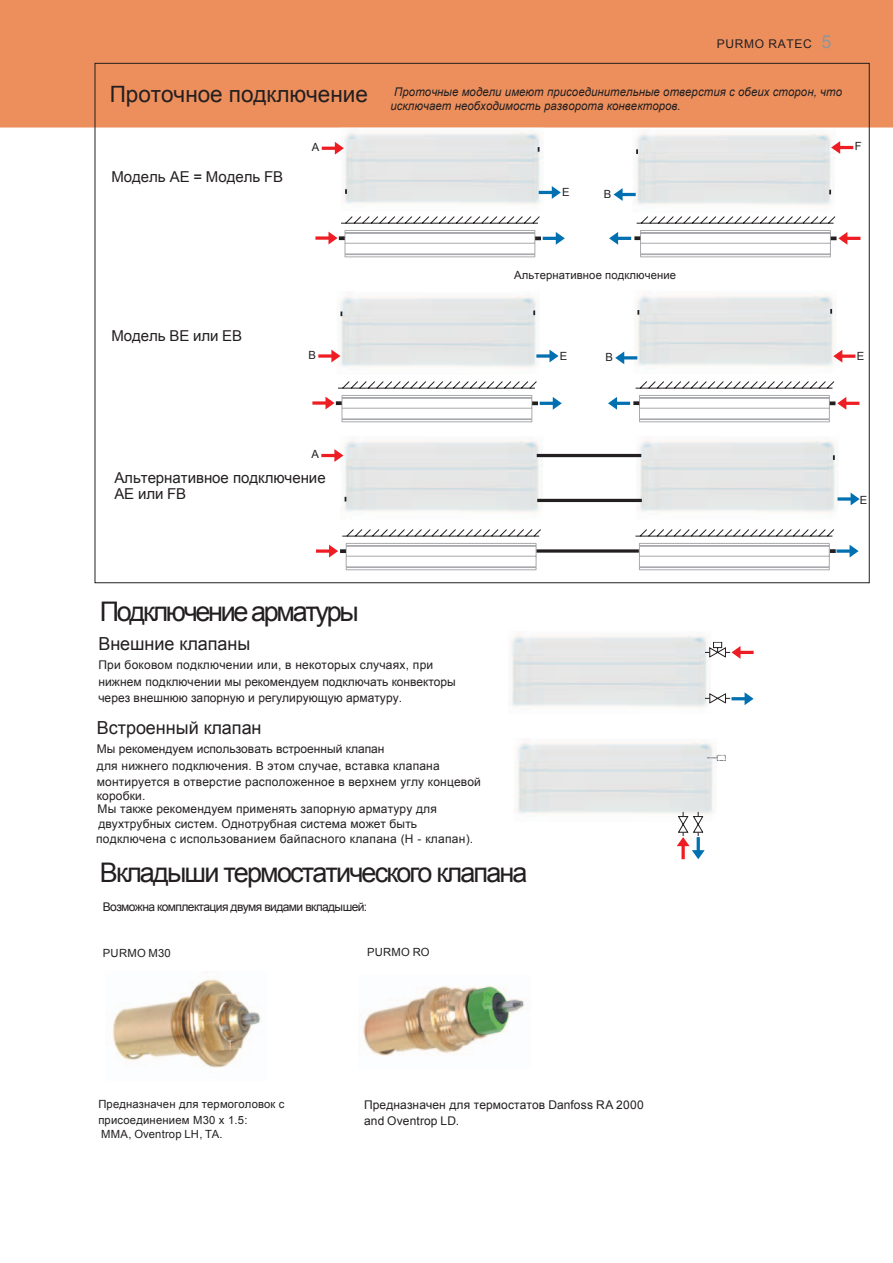
<style>
.page{position:relative;width:893px;height:1263px;background:#fff}
.page>*{position:absolute;margin:0;border:0;box-sizing:border-box;transform-origin:0 0}
.t1{font:27px "Arial";letter-spacing:-.07em;color:#231f20}
.t2{font:22.5px "Arial";color:#231f20}
.t3{font:18px "Arial";color:#231f20}
.t4{font:15px/16.5px "Arial";color:#231f20}
.t5{font:12px/16.5px "Arial";letter-spacing:.01em;color:#231f20}
.t6{font:italic 12px/14.4px "Arial";letter-spacing:.005em;color:#231f20;scale:.95 1}
.t7{font:12px "Arial";letter-spacing:-.05em;color:#231f20}
.t8{font:12px "Arial";letter-spacing:.05em;color:#231f20}
.t9{font:11.25px/16.5px "Arial";letter-spacing:.015em;color:#231f20}
.s1{font-size:18px;color:#939598}
</style>
<div class="page">
<div style="left:0;top:0;width:893px;height:128px;background:#ec8f5d"></div>
<img style="left:634px;top:133px;width:201px;height:73px">
<svg style="left:831px;top:141px;width:22px;height:13px"></svg>
<svg style="left:613px;top:188px;width:22px;height:13px"></svg>
<img style="left:342px;top:132px;width:201px;height:73px">
<svg style="left:322px;top:142px;width:22px;height:13px"></svg>
<svg style="left:538px;top:186px;width:23px;height:13px"></svg>
<svg style="left:341px;top:216px;width:199px;height:8px"></svg>
<svg style="left:315px;top:230px;width:250px;height:27px"></svg>
<svg style="left:636px;top:216px;width:199px;height:8px"></svg>
<svg style="left:609px;top:230px;width:251px;height:27px"></svg>
<svg style="left:344px;top:187px;width:4px;height:9px"></svg>
<svg style="left:537px;top:145px;width:3px;height:9px"></svg>
<svg style="left:635px;top:148px;width:4px;height:8px"></svg>
<svg style="left:828px;top:188px;width:4px;height:8px"></svg>
<img style="left:338px;top:296px;width:201px;height:72px">
<svg style="left:536px;top:350px;width:22px;height:12px"></svg>
<svg style="left:318px;top:350px;width:22px;height:12px"></svg>
<img style="left:635px;top:295px;width:201px;height:72px">
<svg style="left:833px;top:350px;width:22px;height:13px"></svg>
<svg style="left:615px;top:351px;width:22px;height:13px"></svg>
<svg style="left:338px;top:381px;width:199px;height:8px"></svg>
<svg style="left:312px;top:395px;width:250px;height:27px"></svg>
<svg style="left:635px;top:381px;width:199px;height:8px"></svg>
<svg style="left:608px;top:395px;width:251px;height:27px"></svg>
<svg style="left:339px;top:310px;width:4px;height:8px"></svg>
<svg style="left:532px;top:309px;width:4px;height:8px"></svg>
<svg style="left:636px;top:308px;width:4px;height:8px"></svg>
<svg style="left:829px;top:307px;width:4px;height:8px"></svg>
<img style="left:342px;top:440px;width:201px;height:73px">
<img style="left:637px;top:440px;width:201px;height:73px">
<svg style="left:321px;top:449px;width:22px;height:13px"></svg>
<svg style="left:533px;top:452px;width:111px;height:7px"></svg>
<svg style="left:534px;top:497px;width:111px;height:7px"></svg>
<svg style="left:342px;top:529px;width:199px;height:8px"></svg>
<svg style="left:635px;top:529px;width:199px;height:8px"></svg>
<svg style="left:316px;top:543px;width:542px;height:27px"></svg>
<svg style="left:837px;top:493px;width:22px;height:12px"></svg>
<svg style="left:344px;top:495px;width:3px;height:8px"></svg>
<svg style="left:832px;top:453px;width:3px;height:9px"></svg>
<img style="left:509px;top:635px;width:202px;height:73px">
<svg style="left:705px;top:692px;width:48px;height:13px"></svg>
<svg style="left:705px;top:642px;width:48px;height:17px"></svg>
<img style="left:515px;top:742px;width:202px;height:73px">
<svg style="left:707px;top:755px;width:18px;height:6px"></svg>
<svg style="left:676px;top:812px;width:28px;height:47px"></svg>
<img style="left:361px;top:986px;width:164px;height:70px">
<img style="left:112px;top:979px;width:149px;height:89px">
<h2 class="t2" style="left:110px;top:79px;width:259px">Проточное подключение</h2>
<p class="t4" style="left:111px;top:168px;width:173px">Модель AE = Модель FB</p>
<p class="t9" style="left:312px;top:139px;width:9px">A</p>
<p class="t8" style="left:717px;top:36px;width:116px">PURMO RATEC <span class="s1">5</span></p>
<p class="t6" style="left:390px;top:85px;width:477px;text-indent:4px">Проточные модели имеют присоединительные отверстия с обеих сторон, что исключает необходимость разворота конвекторов.</p>
<p class="t9" style="left:854px;top:138px;width:8px">F</p>
<p class="t9" style="left:562px;top:184px;width:9px">E</p>
<p class="t9" style="left:603px;top:186px;width:9px">B</p>
<p class="t4" style="left:111px;top:328px;width:132px">Модель BE или EB</p>
<p class="t9" style="left:514px;top:267px;width:163px">Альтернативное подключение</p>
<p class="t9" style="left:308px;top:347px;width:9px">B</p>
<p class="t9" style="left:560px;top:347px;width:9px">E</p>
<p class="t9" style="left:605px;top:349px;width:9px">B</p>
<p class="t9" style="left:856px;top:348px;width:9px">E</p>
<p class="t9" style="left:311px;top:446px;width:9px">A</p>
<p class="t4" style="left:114px;top:469px;width:213px">Альтернативное подключение<br>AE или FB</p>
<h1 class="t1" style="left:100px;top:594px;width:260px">Подключение арматуры</h1>
<h3 class="t3" style="left:98px;top:631px;width:153px">Внешние клапаны</h3>
<p class="t5" style="left:98px;top:657px;width:359px">При боковом подключении или, в некоторых случаях, при нижнем подключении мы рекомендуем подключать конвекторы через внешнюю запорную и регулирующую арматуру.</p>
<h3 class="t3" style="left:97px;top:715px;width:166px">Встроенный клапан</h3>
<p class="t5" style="left:97px;top:741px;width:385px">Мы рекомендуем использовать встроенный клапан<br>для нижнего подключения. В этом случае, вставка клапана монтируется в отверстие расположенное в верхнем углу концевой</p>
<p class="t5" style="left:97px;top:790px;width:341px;line-height:12.6px">коробки.<br>Мы также рекомендуем применять запорную арматуру для</p>
<p class="t5" style="left:96px;top:816px;width:378px;line-height:15px">двухтрубных систем. Однотрубная система может быть подключена с использованием байпасного клапана (Н - клапан).</p>
<h1 class="t1" style="left:100px;top:855px;width:429px">Вкладыши термостатического клапана</h1>
<p class="t7" style="left:103px;top:899px;width:266px">Возможна комплектация двумя видами вкладышей:</p>
<p class="t9" style="left:103px;top:945px;width:69px">PURMO M30</p>
<p class="t9" style="left:367px;top:944px;width:64px">PURMO RO</p>
<p class="t9" style="left:98px;top:1096px;width:188px">Предназначен для термоголовок с присоединением М30 х 1.5:</p>
<p class="t9" style="left:101px;top:1126px;width:123px">MMA, Oventrop LH, TA.</p>
<p class="t5" style="left:364px;top:1096px;width:281px">Предназначен для термостатов Danfoss RA 2000 and Oventrop LD.</p>
<p class="t9" style="left:859px;top:492px;width:9px">E</p>
</div>
